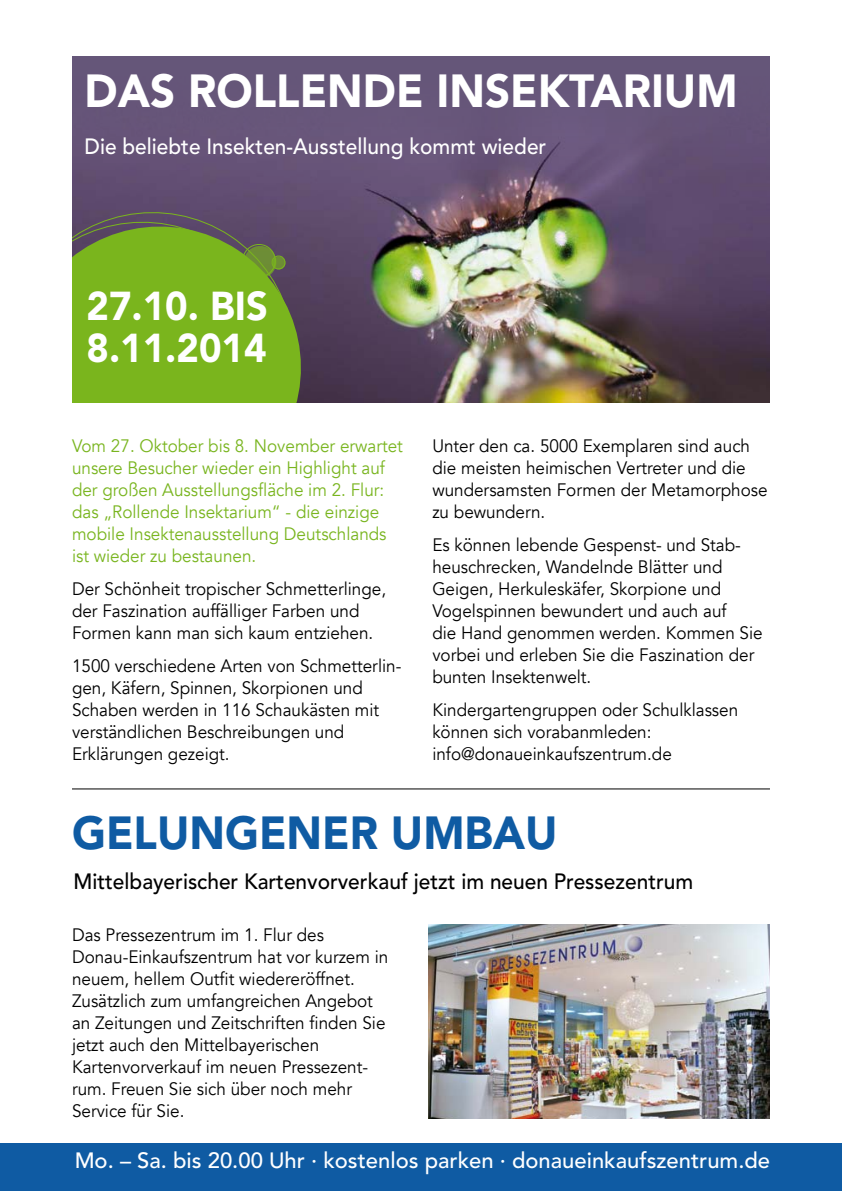
<style>
.page{position:relative;width:842px;height:1191px;background:#fff}
.page>*{position:absolute;margin:0;border:0;box-sizing:border-box;transform-origin:0 0}
.t1{font:900 46px "Avenir LT Std";color:#fff;scale:.95 1}
.t2{font:900 46px "Avenir LT Std";color:#0f5ba3;scale:.95 1}
.t3{font:900 40px/42px "Avenir LT Std";color:#fff;scale:.95 1}
.t4{font:500 22px "Avenir LT Std";color:#fff}
.t5{font:500 22px "Avenir LT Std";color:#000;scale:.95 1}
.t6{font:500 22px "Avenir LT Std";color:#fff;scale:.95 1}
.t7{font:18px/22px "Avenir";color:#000;scale:.95 1}
.t8{font:18px/22px "Avenir";color:#79b51f;scale:.95 1}
</style>
<div class="page">
<div style="left:72px;top:57px;width:698px;height:345px;background:#655679"></div>
<img style="left:72px;top:142px;width:698px;height:260px">
<div style="left:0;top:1143px;width:842px;height:48px;background:#0f5ba3"></div>
<hr style="left:72px;top:788px;width:698px;height:1px;background:#000">
<svg style="left:72px;top:210px;width:248px;height:193px;background:#71992d"></svg>
<svg style="left:241px;top:242px;width:45px;height:38px;background:#6a843b"></svg>
<img style="left:428px;top:924px;width:342px;height:195px">
<h1 class="t1" style="left:85px;top:63px;width:689px">DAS ROLLENDE INSEKTARIUM</h1>
<p class="t6" style="left:85px;top:134px;width:488px">Die beliebte Insekten-Ausstellung kommt wieder</p>
<h2 class="t3" style="left:87px;top:285px;width:192px">27.10. BIS<br>8.11.2014</h2>
<p class="t8" style="left:72px;top:435px;width:350px">Vom 27. Oktober bis 8. November erwartet unsere Besucher wieder ein Highlight auf der großen Ausstellungsfläche im 2. Flur: das „Rollende Insektarium“ - die einzige mobile Insektenausstellung Deutschlands ist wieder zu bestaunen.</p>
<p class="t7" style="left:72px;top:578px;width:332px">Der Schönheit tropischer Schmetterlinge, der Faszination auffälliger Farben und<br>Formen kann man sich kaum entziehen.</p>
<p class="t7" style="left:72px;top:655px;width:348px">1500 verschiedene Arten von Schmetterlin&shy;gen, Käfern, Spinnen, Skorpionen und Schaben werden in 116 Schaukästen mit verständlichen Beschreibungen und Erklärungen gezeigt.</p>
<p class="t7" style="left:432px;top:435px;width:355px">Unter den ca. 5000 Exemplaren sind auch die meisten heimischen Vertreter und die wundersamsten Formen der Metamorphose zu bewundern.</p>
<p class="t7" style="left:432px;top:534px;width:349px">Es können lebende Gespenst- und Stab&shy;heuschrecken, Wandelnde Blätter und Geigen, Herkuleskäfer, Skorpione und Vogelspinnen bewundert und auch auf<br>die Hand genommen werden. Kommen Sie vorbei und erleben Sie die Faszination der bunten Insektenwelt.</p>
<p class="t7" style="left:432px;top:699px;width:324px">Kindergartengruppen oder Schulklassen können sich vorabanmleden: info@donaueinkaufszentrum.de</p>
<h1 class="t2" style="left:72px;top:804px;width:513px">GELUNGENER UMBAU</h1>
<p class="t5" style="left:74px;top:869px;width:654px">Mittelbayerischer Kartenvorverkauf jetzt im neuen Pressezentrum</p>
<p class="t7" style="left:72px;top:924px;width:335px">Das Pressezentrum im 1. Flur des Donau-Einkaufszentrum hat vor kurzem in neuem, hellem Outfit wiedereröffnet.<br>Zusätzlich zum umfangreichen Angebot an Zeitungen und Zeitschriften finden Sie jetzt auch den Mittelbayerischen Kartenvorverkauf im neuen Pressezent&shy;rum. Freuen Sie sich über noch mehr Service für Sie.</p>
<p class="t4" style="left:75px;top:1147px;width:697px">Mo. – Sa. bis 20.00 Uhr · kostenlos parken · donaueinkaufszentrum.de</p>
</div>
